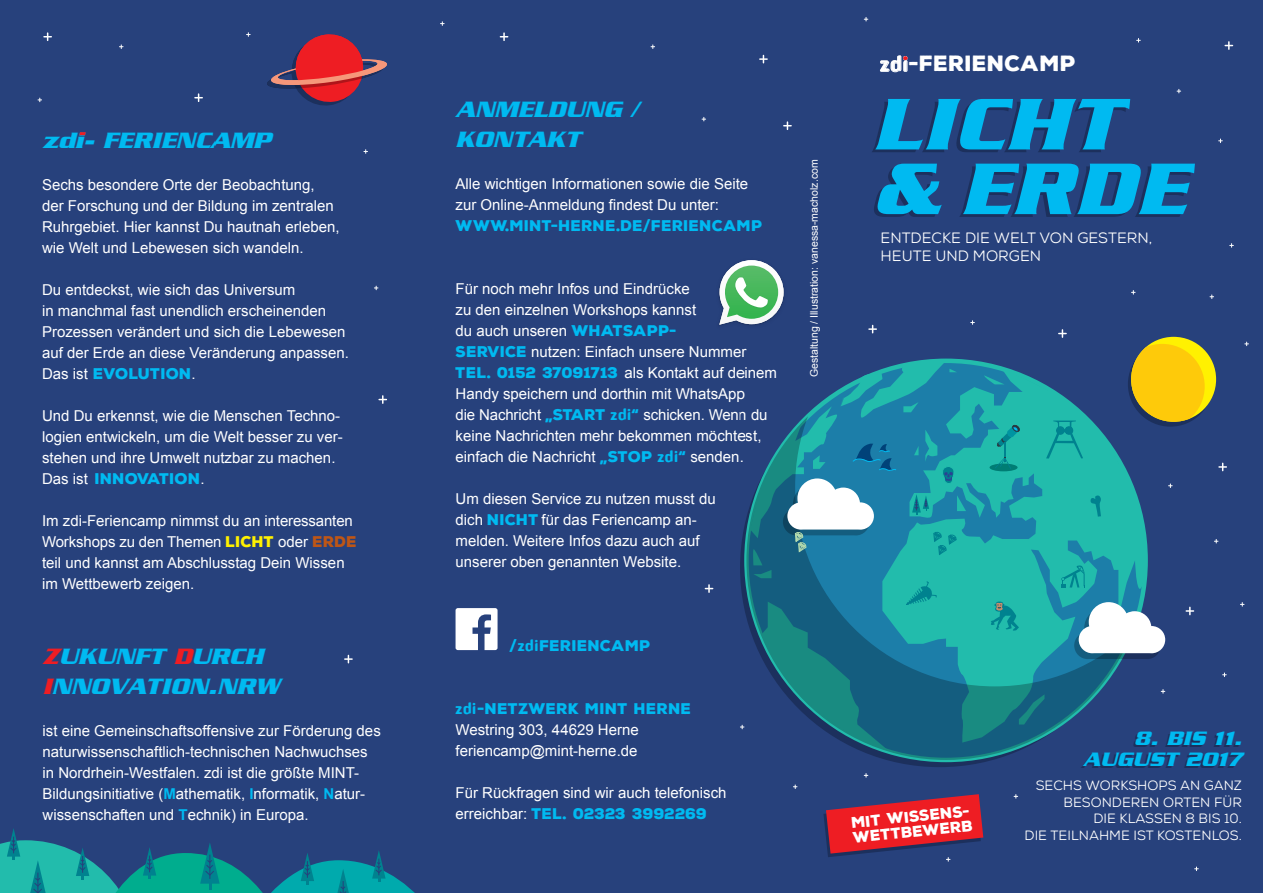
<style>
.page{position:relative;width:1263px;height:893px;background:#27417c}
.page>*{position:absolute;margin:0;border:0;box-sizing:border-box;transform-origin:0 0}
.t1{font:italic 700 78.9px/64.7px "Serpentine";letter-spacing:.02em;color:#00baf1}
.t2{font:italic 700 24px/30px "Serpentine";color:#00baf1}
.t3{font:900 21.3px "Nexa Rust Sans";color:#fff}
.t4{font:italic 700 21px/21px "Serpentine";color:#00baf1;text-align:right}
.t5{font:15px/21px "Arial";color:#fff}
.t6{font:900 15px "Nexa Rust Sans";letter-spacing:.01em;color:#00baf1}
.t7{font:15px/18px "Nexa Rust Sans";color:#fff}
.t8{font:900 15px/15px "Nexa Rust Sans";color:#fff}
.t9{font:13.5px/16.5px "Nexa Rust Sans";color:#fff;text-align:right}
.t10{font:10.5px "Arial";color:#fff}
.s1{font-family:"Arial";font-weight:400;color:#fff}
.s2{font-family:"Nexa Rust Sans";font-weight:900;color:#fff101}
.s3{font-family:"Nexa Rust Sans";font-weight:900;color:#be5616}
.s4{color:#ee1d23}
.s5{font-weight:700;color:#00baf1}
.s6{font-family:"Nexa Rust Sans";font-weight:900;color:#00baf1}
.s7{font-family:"Amoebia";font-weight:700;color:#00baf1}
.s8{font-family:"Amoebia";font-weight:700}
.s9{font-family:"Amoebia";font-weight:700;font-size:19.8px}
</style>
<div class="page">
<svg style="left:0;top:828px;width:415px;height:65px"></svg>
<svg style="left:651px;top:45px;width:4px;height:4px"></svg>
<svg style="left:705px;top:585px;width:8px;height:7px"></svg>
<svg style="left:345px;top:655px;width:7px;height:8px"></svg>
<svg style="left:784px;top:122px;width:7px;height:7px"></svg>
<svg style="left:44px;top:33px;width:7px;height:7px"></svg>
<svg style="left:760px;top:55px;width:7px;height:8px"></svg>
<svg style="left:195px;top:94px;width:7px;height:7px"></svg>
<svg style="left:500px;top:33px;width:8px;height:7px"></svg>
<svg style="left:379px;top:396px;width:7px;height:7px"></svg>
<svg style="left:702px;top:117px;width:4px;height:4px"></svg>
<svg style="left:793px;top:785px;width:4px;height:4px"></svg>
<svg style="left:38px;top:98px;width:4px;height:4px"></svg>
<svg style="left:374px;top:286px;width:4px;height:4px"></svg>
<svg style="left:740px;top:725px;width:4px;height:4px"></svg>
<svg style="left:119px;top:45px;width:4px;height:4px"></svg>
<img style="left:718px;top:285px;width:66px;height:41px">
<svg style="left:719px;top:260px;width:64px;height:65px"></svg>
<svg style="left:455px;top:608px;width:42px;height:42px"></svg>
<div style="left:1131px;top:337px;width:85px;height:85px;background:#fff101;border-radius:50%"></div>
<svg style="left:1186px;top:607px;width:7px;height:8px"></svg>
<svg style="left:1177px;top:89px;width:4px;height:4px"></svg>
<svg style="left:869px;top:325px;width:7px;height:8px"></svg>
<svg style="left:1219px;top:463px;width:7px;height:8px"></svg>
<svg style="left:1225px;top:42px;width:7px;height:7px"></svg>
<svg style="left:864px;top:17px;width:4px;height:4px"></svg>
<svg style="left:1210px;top:295px;width:4px;height:4px"></svg>
<svg style="left:1131px;top:290px;width:4px;height:4px"></svg>
<svg style="left:1168px;top:484px;width:4px;height:4px"></svg>
<svg style="left:1161px;top:689px;width:4px;height:4px"></svg>
<svg style="left:864px;top:773px;width:4px;height:4px"></svg>
<svg style="left:1014px;top:794px;width:4px;height:4px"></svg>
<svg style="left:1214px;top:539px;width:4px;height:4px"></svg>
<svg style="left:1059px;top:330px;width:7px;height:7px"></svg>
<svg style="left:966px;top:369px;width:182px;height:233px"></svg>
<svg style="left:984px;top:375px;width:20px;height:9px"></svg>
<svg style="left:746px;top:416px;width:387px;height:344px;fill:#22bcac"></svg>
<svg style="left:1074px;top:602px;width:91px;height:57px;background:#aac2d3"></svg>
<svg style="left:823px;top:794px;width:160px;height:67px"></svg>
<svg style="left:1131px;top:344px;width:74px;height:78px"></svg>
<svg style="left:1083px;top:495px;width:38px;height:39px"></svg>
<div style="left:989px;top:464px;width:28px;height:7px;background:#007d74;border-radius:50%"></div>
<svg style="left:994px;top:424px;width:26px;height:45px"></svg>
<svg style="left:1046px;top:421px;width:37px;height:37px"></svg>
<svg style="left:991px;top:601px;width:28px;height:30px"></svg>
<svg style="left:1061px;top:565px;width:24px;height:23px"></svg>
<svg style="left:750px;top:361px;width:216px;height:391px;background:#257d97"></svg>
<svg style="left:880px;top:56px;width:28px;height:16px"></svg>
<svg style="left:79px;top:132px;width:7px;height:3px"></svg>
<svg style="left:246px;top:21px;width:198px;height:133px"></svg>
<h2 class="t2" style="left:42px;top:125px;width:230px">zdi- FERIENCAMP</h2>
<p class="t5" style="left:42px;top:174px;width:299px">Sechs besondere Orte der Beobachtung, der Forschung und der Bildung im zentralen Ruhrgebiet. Hier kannst Du hautnah erleben, wie Welt und Lebewesen sich wandeln.</p>
<p class="t5" style="left:42px;top:279px;width:308px">Du entdeckst, wie sich das Universum<br>in manchmal fast unendlich erscheinenden Prozessen verändert und sich die Lebewesen auf der Erde an diese Veränderung anpassen.</p>
<p class="t6" style="left:42px;top:363px;width:155px"><span class="s1">Das ist</span> EVOLUTION<span class="s1">.</span></p>
<p class="t5" style="left:42px;top:405px;width:302px">Und Du erkennst, wie die Menschen Techno&shy;logien entwickeln, um die Welt besser zu ver&shy;stehen und ihre Umwelt nutzbar zu machen.</p>
<p class="t6" style="left:42px;top:468px;width:164px"><span class="s1">Das ist</span> INNOVATION<span class="s1">.</span></p>
<p class="t5" style="left:42px;top:510px;width:316px">Im zdi-Feriencamp nimmst du an interessanten Workshops zu den Themen <span class="s2">LICHT</span> oder <span class="s3">ERDE </span>teil und kannst am Abschlusstag Dein Wissen im Wettbewerb zeigen.</p>
<h2 class="t2" style="left:43px;top:641px;width:238px"><span class="s4">Z</span>UKUNFT <span class="s4">D</span>URCH<br><span class="s4">I</span>NNOVATION.NRW</h2>
<p class="t5" style="left:43px;top:720px;width:340px">ist eine Gemeinschaftsoffensive zur Förderung des naturwissenschaftlich-technischen Nachwuchses in Nordrhein-Westfalen. zdi ist die größte MINT-Bildungsinitiative (<span class="s5">M</span>athematik, <span class="s5">I</span>nformatik, <span class="s5">N</span>atur&shy;wissenschaften und <span class="s5">T</span>echnik) in Europa.</p>
<h2 class="t2" style="left:455px;top:94px;width:184px">ANMELDUNG /<br>KONTAKT</h2>
<p class="t5" style="left:455px;top:174px;width:294px">Alle wichtigen Informationen sowie die Seite zur Online-Anmeldung findest Du unter:</p>
<p class="t6" style="left:456px;top:216px;width:308px">WWW.MINT-HERNE.DE/FERIENCAMP</p>
<p class="t5" style="left:455px;top:279px;width:323px">Für noch mehr Infos und Eindrücke<br>zu den einzelnen Workshops kannst<br>du auch unseren <span class="s6">WHATSAPP-<br>SERVICE</span> nutzen: Einfach unsere Nummer <span class="s6">TEL. 0152 37091713</span> als Kontakt auf deinem Handy speichern und dorthin mit WhatsApp<br>die Nachricht <span class="s6">„START</span> <span class="s7">zdi</span><span class="s6">“</span> schicken. Wenn du keine Nachrichten mehr bekommen möchtest, einfach die Nachricht <span class="s6">„STOP</span> <span class="s7">zdi</span><span class="s6">“</span> senden.</p>
<p class="t5" style="left:455px;top:489px;width:262px">Um diesen Service zu nutzen musst du dich <span class="s6">NICHT</span> für das Feriencamp an&shy;melden. Weitere Infos dazu auch auf unserer oben genannten Website.</p>
<p class="t6" style="left:509px;top:636px;width:143px">/<span class="s8">zdi</span>FERIENCAMP</p>
<p class="t6" style="left:455px;top:699px;width:237px"><span class="s8">zdi</span>-NETZWERK MINT HERNE</p>
<p class="t5" style="left:455px;top:720px;width:185px">Westring 303, 44629 Herne feriencamp@mint-herne.de</p>
<p class="t5" style="left:455px;top:783px;width:272px">Für Rückfragen sind wir auch telefonisch</p>
<p class="t6" style="left:455px;top:804px;width:253px"><span class="s1">erreichbar:</span> TEL. 02323 3992269</p>
<p class="t10" style="left:807px;top:377px;width:219px;rotate:-90deg">Gestaltung / Illustration: vanessa-macholz.com</p>
<h3 class="t3" style="left:880px;top:49px;width:197px"><span class="s9">zdi</span>-FERIENCAMP</h3>
<h1 class="t1" style="left:872px;top:91px;width:315px">LICHT &amp; ERDE</h1>
<p class="t7" style="left:880px;top:228px;width:273px">ENTDECKE DIE WELT VON GESTERN,<br>HEUTE UND MORGEN</p>
<p class="t8" style="left:851px;top:815px;width:122px;rotate:-6deg">MIT WISSENS-<br>WETTBEWERB</p>
<h3 class="t4" style="left:1083px;top:728px;width:160px">8. BIS 11.<br>AUGUST 2017</h3>
<p class="t9" style="left:1024px;top:777px;width:219px">SECHS WORKSHOPS AN GANZ<br>BESONDEREN ORTEN FÜR<br>DIE KLASSEN 8 BIS 10.<br>DIE TEILNAHME IST KOSTENLOS.</p>
</div>
